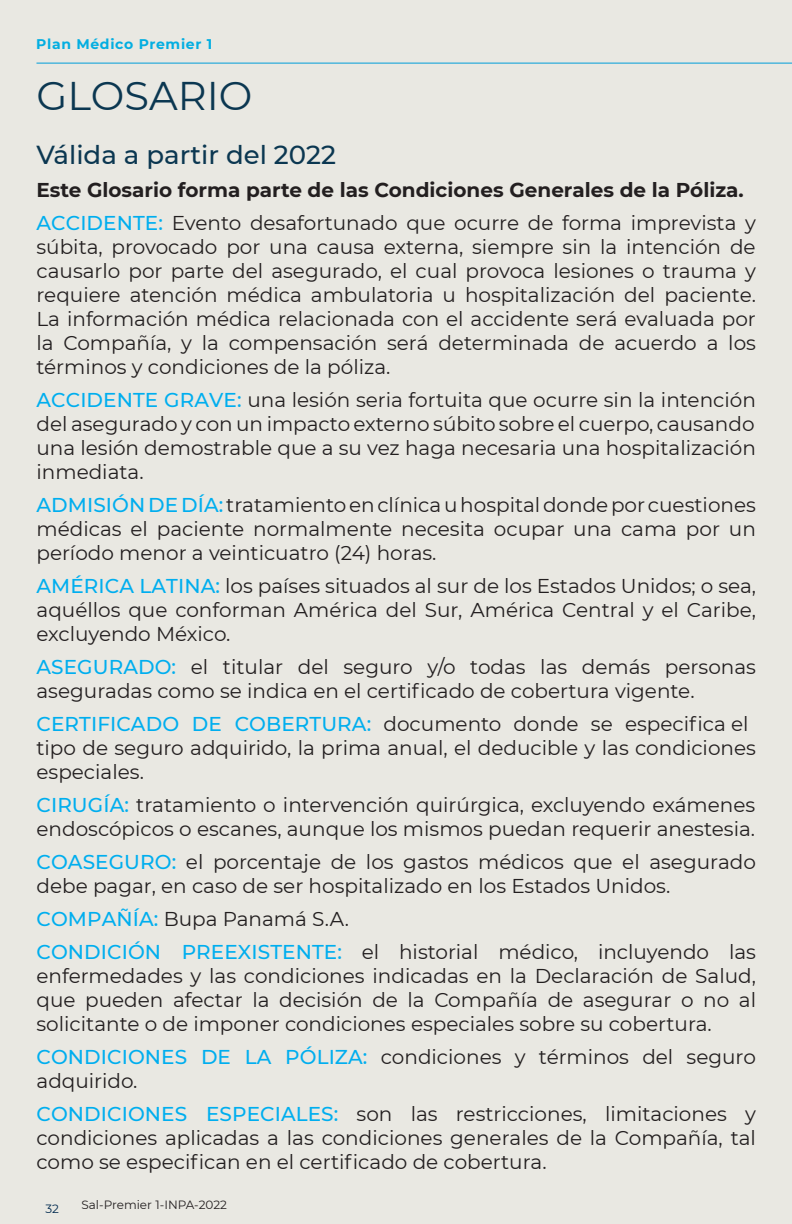
<style>
.page{position:relative;width:792px;height:1224px;background:#e9e8e2}
.page>*{position:absolute;margin:0;border:0;box-sizing:border-box;transform-origin:0 0}
.t1{font:40px "Montserrat";color:#0b3751}
.t2{font:500 26px "Montserrat";color:#0b3751}
.t3{font:20px/24px "Montserrat";color:#231f20;text-align:justify}
.t4{font:700 20px/33px "Montserrat";color:#231f20}
.t5{font:700 14px "Montserrat";letter-spacing:.05em;color:#03aee1}
.t6{font:12px "Montserrat";color:#231f20}
.t7{font:12px "Montserrat";color:#00294e}
.s1{font-weight:500;color:#00aeef}
.s2{font-weight:400}
</style>
<div class="page">
<hr style="left:36px;top:63px;width:756px;height:1px;background:#009dd9">
<p class="t5" style="left:36px;top:34px;width:178px">Plan Médico Premier 1</p>
<h1 class="t1" style="left:36px;top:68px;width:217px">GLOSARIO</h1>
<h2 class="t2" style="left:36px;top:136px;width:301px">Válida a partir del 2022</h2>
<p class="t4" style="left:36px;top:172px;width:721px">Este Glosario forma parte de las Condiciones Generales de la Póliza.<br><span class="s1">ACCIDENTE:</span> <span class="s2">Evento desafortunado que ocurre de forma imprevista y</span></p>
<p class="t3" style="left:36px;top:234px;width:721px">súbita, provocado por una causa externa, siempre sin la intención de causarlo por parte del asegurado, el cual provoca lesiones o trauma y requiere atención médica ambulatoria u hospitalización del paciente.<br>La información médica relacionada con el accidente será evaluada por la Compañía, y la compensación será determinada de acuerdo a los términos y condiciones de la póliza.</p>
<p class="t3" style="left:36px;top:387px;width:721px"><span class="s1">ACCIDENTE GRAVE:</span> una lesión seria fortuita que ocurre sin la intención del asegurado y con un impacto externo súbito sobre el cuerpo, causando una lesión demostrable que a su vez haga necesaria una hospitalización inmediata.</p>
<p class="t3" style="left:36px;top:492px;width:721px"><span class="s1">ADMISIÓN DE DÍA:</span> tratamiento en clínica u hospital donde por cuestiones médicas el paciente normalmente necesita ocupar una cama por un período menor a veinticuatro (24) horas.</p>
<p class="t3" style="left:36px;top:573px;width:721px"><span class="s1">AMÉRICA LATINA:</span> los países situados al sur de los Estados Unidos; o sea, aquéllos que conforman América del Sur, América Central y el Caribe, excluyendo México.</p>
<p class="t3" style="left:36px;top:654px;width:721px"><span class="s1">ASEGURADO:</span> el titular del seguro y/o todas las demás personas aseguradas como se indica en el certificado de cobertura vigente.</p>
<p class="t3" style="left:36px;top:711px;width:721px;text-align:left"><span class="s1">CERTIFICADO DE COBERTURA:</span> documento donde se especifica el tipo de seguro adquirido, la prima anual, el deducible y las condiciones especiales.</p>
<p class="t3" style="left:36px;top:792px;width:720px"><span class="s1">CIRUGÍA:</span> tratamiento o intervención quirúrgica, excluyendo exámenes endoscó picos o escanes, aunque los mismos puedan requerir anestesia.</p>
<p class="t3" style="left:36px;top:849px;width:721px"><span class="s1">COASEGURO:</span> el porcentaje de los gastos médicos que el asegurado debe pagar, en caso de ser hospitalizado en los Estados Unidos.</p>
<p class="t3" style="left:36px;top:901px;width:721px;line-height:33px"><span class="s1">COMPAÑÍA:</span> Bupa Panamá S.A.<br><span class="s1">CONDICIÓN PREEXISTENTE:</span> el historial médico, incluyendo las</p>
<p class="t3" style="left:36px;top:963px;width:721px">enfermedades y las condiciones indicadas en la Declaración de Salud, que pueden afectar la decisión de la Compañía de asegurar o no al solicitante o de imponer condiciones especiales sobre su cobertura.</p>
<p class="t3" style="left:36px;top:1044px;width:721px"><span class="s1">CONDICIONES DE LA PÓLIZA:</span> condiciones y términos del seguro adquirido.</p>
<p class="t3" style="left:36px;top:1101px;width:721px"><span class="s1">CONDICIONES ESPECIALES:</span> son las restricciones, limitaciones y condiciones aplicadas a las condiciones generales de la Compañía, tal como se especifican en el certificado de cobertura.</p>
<p class="t7" style="left:45px;top:1201px;width:15px">32</p>
<p class="t6" style="left:81px;top:1197px;width:147px">Sal-Premier 1-INPA-2022</p>
</div>
